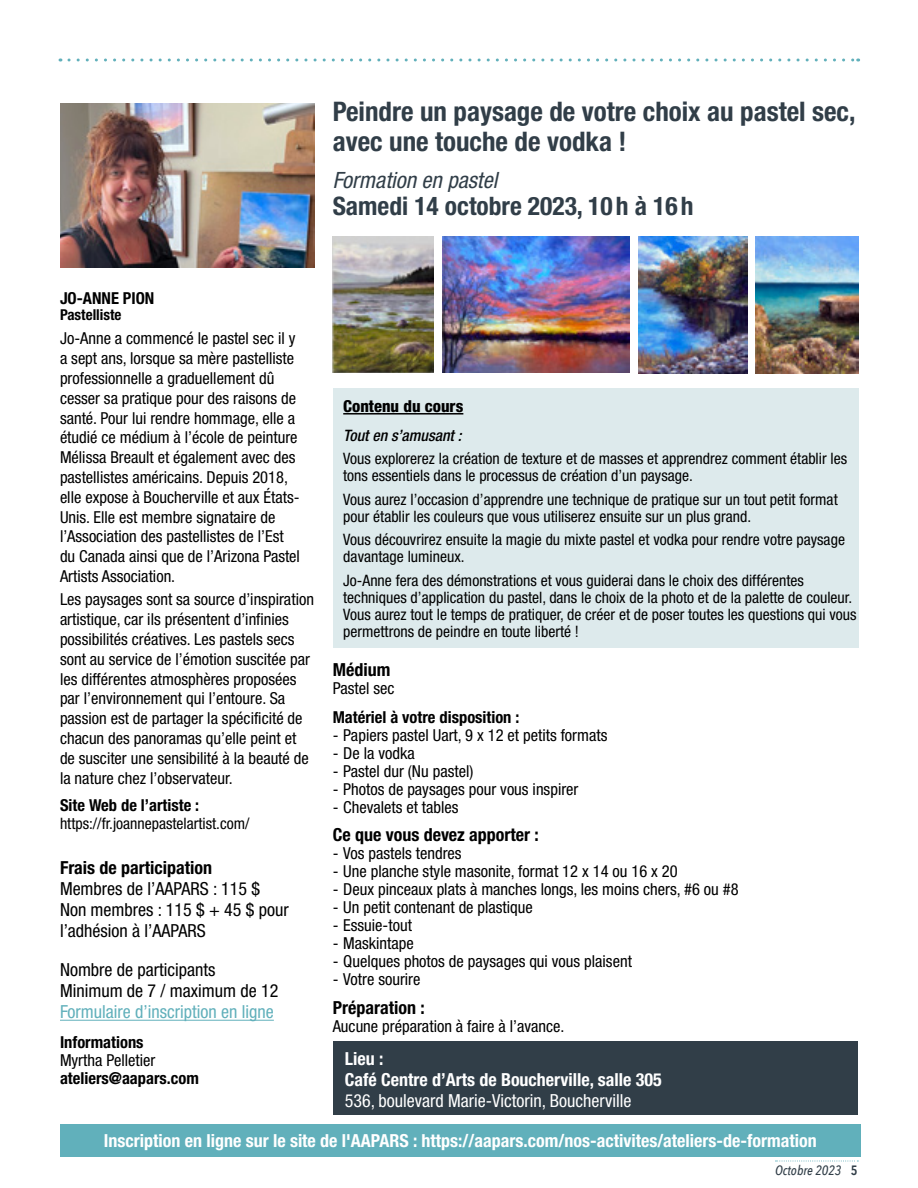
<style>
.page{position:relative;width:918px;height:1188px;background:#fff}
.page>*{position:absolute;margin:0;border:0;box-sizing:border-box;transform-origin:0 0}
.t1{font:700 condensed 27px/30px "Helvetica Neue LT Pro";color:#313e48}
.t2{font:700 condensed 25.5px "Helvetica Neue LT Pro";color:#313e48}
.t3{font:italic condensed 22.5px "Helvetica Neue LT Pro";color:#313e48}
.t4{font:700 condensed 18px/21px "Helvetica Neue LT Pro";color:#fff}
.t5{font:condensed 18px/21px "Helvetica Neue LT Pro";color:#000}
.t6{font:700 condensed 18px "Helvetica Neue LT Pro";color:#000}
.t7{font:condensed 18px "Helvetica Neue LT Pro";color:#fff}
.t8{font:condensed 18px "Helvetica Neue LT Pro";color:#61b0bb}
.t9{font:condensed 16.5px/19.8px "Helvetica Neue LT Pro";color:#000}
.t10{font:700 condensed 16.5px "Helvetica Neue LT Pro";color:#000}
.t11{font:800 condensed 16.5px "Helvetica Neue LT Pro";color:#000}
.t12{font:condensed 15.75px/17.2px "Helvetica Neue LT Pro";color:#000}
.t13{font:italic 500 condensed 15.75px "Helvetica Neue LT Pro";color:#000}
.t14{font:700 condensed 15px "Helvetica Neue LT Pro";color:#000}
.t15{font:italic 500 13.5px "Avenir Next Condensed";color:#313e48}
.s1{font-weight:600;font-style:normal}
</style>
<div class="page">
<svg style="left:775px;top:1161px;width:83px;height:1px"></svg>
<svg style="left:69px;top:58px;width:790px;height:4px"></svg>
<div style="left:333px;top:1042px;width:525px;height:73px;background:#313e48"></div>
<div style="left:333px;top:388px;width:525px;height:260px;background:#ddeaec"></div>
<hr style="left:60px;top:1020px;width:214px;height:1px;background:#61b0bb">
<hr style="left:343px;top:413px;width:120px;height:2px;background:#000">
<div style="left:60px;top:1124px;width:801px;height:32px;background:#61b0bb"></div>
<img style="left:60px;top:103px;width:254px;height:165px">
<img style="left:333px;top:236px;width:100px;height:137px">
<img style="left:639px;top:236px;width:108px;height:138px">
<img style="left:442px;top:236px;width:188px;height:137px">
<img style="left:756px;top:236px;width:102px;height:137px">
<h1 class="t1" style="left:333px;top:96px;width:524px">Peindre un paysage de votre choix au pastel sec, avec une touche de vodka !</h1>
<h3 class="t3" style="left:333px;top:167px;width:166px">Formation en pastel</h3>
<h2 class="t2" style="left:333px;top:191px;width:362px">Samedi 14 octobre 2023, 10 h à 16h</h2>
<p class="t10" style="left:60px;top:288px;width:96px">JO-ANNE PION</p>
<p class="t14" style="left:60px;top:306px;width:63px">Pastelliste</p>
<p class="t9" style="left:60px;top:328px;width:242px">Jo-Anne a commencé le pastel sec il y a sept ans, lorsque sa mère pastelliste professionnelle a graduellement dû cesser sa pratique pour des raisons de santé. Pour lui rendre hommage, elle a étudié ce médium à l’école de peinture Mélissa Breault et également avec des pastellistes américains. Depuis 2018, elle expose à Boucherville et aux États-Unis. Elle est membre signataire de l’Association des pastellistes de l’Est du Canada ainsi que de l’Arizona Pastel Artists Association.</p>
<p class="t9" style="left:60px;top:590px;width:256px">Les paysages sont sa source d’inspiration artistique, car ils présentent d’infinies possibilités créatives. Les pastels secs sont au service de l’émotion suscitée par les différentes atmosphères proposées par l’environnement qui l’entoure. Sa passion est de partager la spécificité de chacun des panoramas qu’elle peint et de susciter une sensibilité à la beauté de la nature chez l’observateur.</p>
<p class="t10" style="left:60px;top:796px;width:141px">Site Web de l’artiste :</p>
<p class="t12" style="left:60px;top:815px;width:191px">https://fr.joannepastelartist.com/</p>
<p class="t6" style="left:60px;top:857px;width:154px">Frais de participation</p>
<p class="t5" style="left:60px;top:878px;width:230px">Membres de l’AAPARS : 115 $<br>Non membres : 115 $ + 45 $ pour l’adhésion à l’AAPARS</p>
<p class="t5" style="left:60px;top:959px;width:220px">Nombre de participants<br>Minimum de 7 / maximum de 12</p>
<p class="t8" style="left:60px;top:1002px;width:215px">Formulaire d’inscription en ligne</p>
<p class="t10" style="left:60px;top:1033px;width:85px">Informations</p>
<p class="t9" style="left:60px;top:1051px;width:97px">Myrtha Pelletier</p>
<p class="t10" style="left:60px;top:1069px;width:140px">ateliers@aapars.com</p>
<p class="t11" style="left:343px;top:395px;width:122px">Contenu du cours</p>
<p class="t13" style="left:343px;top:426px;width:120px">Tout en s’amusant :</p>
<p class="t12" style="left:343px;top:450px;width:505px">Vous explorerez la création de texture et de masses et apprendrez comment établir les tons essentiels dans le processus de création d’un paysage.</p>
<p class="t12" style="left:343px;top:490px;width:496px">Vous aurez l’occasion d’apprendre une technique de pratique sur un tout petit format pour établir les couleurs que vous utiliserez ensuite sur un plus grand.</p>
<p class="t12" style="left:343px;top:531px;width:503px">Vous découvrirez ensuite la magie du mixte pastel et vodka pour rendre votre paysage davantage lumineux.</p>
<p class="t12" style="left:343px;top:571px;width:515px">Jo-Anne fera des démonstrations et vous guiderai dans le choix des différentes techniques d’application du pastel, dans le choix de la photo et de la palette de couleur.<br>Vous aurez tout le temps de pratiquer, de créer et de poser toutes les questions qui vous permettrons de peindre en toute liberté !</p>
<p class="t6" style="left:333px;top:659px;width:59px">Médium</p>
<p class="t9" style="left:333px;top:678px;width:63px">Pastel sec</p>
<p class="t10" style="left:333px;top:707px;width:188px">Matériel à votre disposition :</p>
<p class="t9" style="left:333px;top:725px;width:276px">- Papiers pastel Uart, 9 x 12 et petits formats</p>
<p class="t9" style="left:333px;top:743px;width:83px">- De la vodka</p>
<p class="t9" style="left:333px;top:761px;width:142px">- Pastel dur (Nu pastel)</p>
<p class="t9" style="left:333px;top:779px;width:247px">- Photos de paysages pour vous inspirer</p>
<p class="t9" style="left:333px;top:797px;width:127px">- Chevalets et tables</p>
<p class="t6" style="left:333px;top:824px;width:208px">Ce que vous devez apporter :</p>
<p class="t9" style="left:333px;top:843px;width:130px">- Vos pastels tendres</p>
<p class="t9" style="left:333px;top:861px;width:347px">- Une planche style masonite, format 12 x 14 ou 16 x 20</p>
<p class="t9" style="left:333px;top:879px;width:407px">- Deux pinceaux plats à manches longs, les moins chers, #6 ou #8</p>
<p class="t9" style="left:333px;top:897px;width:202px">- Un petit contenant de plastique</p>
<p class="t9" style="left:333px;top:915px;width:81px">- Essuie-tout</p>
<p class="t9" style="left:333px;top:933px;width:83px">- Maskintape</p>
<p class="t9" style="left:333px;top:951px;width:301px">- Quelques photos de paysages qui vous plaisent</p>
<p class="t9" style="left:333px;top:969px;width:89px">- Votre sourire</p>
<p class="t6" style="left:333px;top:996px;width:93px">Préparation :</p>
<p class="t9" style="left:333px;top:1016px;width:233px">Aucune préparation à faire à l’avance.</p>
<p class="t4" style="left:345px;top:1048px;width:319px">Lieu :<br>Café Centre d’Arts de Boucherville, salle 305</p>
<p class="t7" style="left:345px;top:1090px;width:288px">536, boulevard Marie-Victorin, Boucherville</p>
<p class="t4" style="left:104px;top:1130px;width:714px">Inscription en ligne sur le site de l'AAPARS : https://aapars.com/nos-activites/ateliers-de-formation</p>
<p class="t15" style="left:775px;top:1162px;width:84px">Octobre 2023 <span class="s1">5</span></p>
</div>
